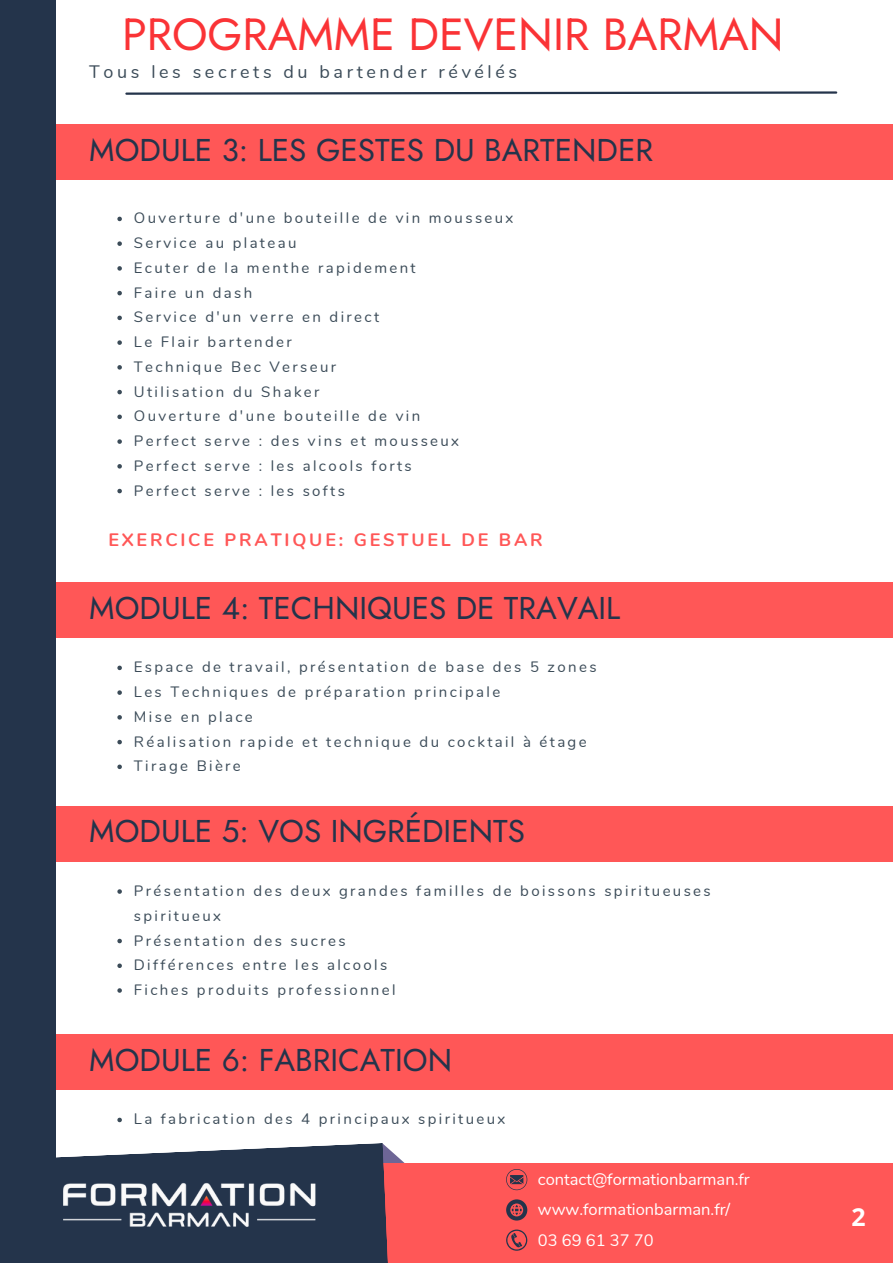
<style>
.page{position:relative;width:893px;height:1264px;background:#fff}
.page>*{position:absolute;margin:0;border:0;box-sizing:border-box;transform-origin:0 0}
.t1{font:45px "Jost";color:#fa3336}
.t2{font:31.5px "Jost";color:#24344b}
.t3{font:700 24.9px "Open Sans";color:#fff}
.t4{font:18px "Nunito";letter-spacing:.2em;color:#3b4b58}
.t5{font:700 18px "Nunito";letter-spacing:.16em;color:#ff5757}
.t6{font:16.5px "Nunito";color:#fff}
.t7{font:15px/24.8px "Nunito";letter-spacing:.16em;color:#3b4b58}
</style>
<div class="page">
<svg style="left:389px;top:1149px;width:15px;height:13px"></svg>
<div style="left:362px;top:1162px;width:530px;height:100px;background:#ff5757"></div>
<svg style="left:0;top:1143px;width:389px;height:119px;fill:#24344b"></svg>
<img style="left:56px;top:1179px;width:265px;height:53px">
<svg style="left:506px;top:1169px;width:21px;height:21px"></svg>
<svg style="left:506px;top:1199px;width:21px;height:21px"></svg>
<svg style="left:506px;top:1229px;width:21px;height:21px"></svg>
<div style="left:0;top:0;width:56px;height:1162px;background:#24344b"></div>
<svg style="left:125px;top:91px;width:713px;height:4px"></svg>
<svg style="left:117px;top:217px;width:5px;height:4px"></svg>
<svg style="left:117px;top:241px;width:5px;height:5px"></svg>
<svg style="left:117px;top:266px;width:5px;height:5px"></svg>
<svg style="left:117px;top:291px;width:5px;height:4px"></svg>
<svg style="left:117px;top:315px;width:5px;height:5px"></svg>
<svg style="left:117px;top:340px;width:5px;height:5px"></svg>
<svg style="left:117px;top:365px;width:5px;height:4px"></svg>
<svg style="left:117px;top:390px;width:5px;height:4px"></svg>
<svg style="left:117px;top:414px;width:5px;height:5px"></svg>
<svg style="left:117px;top:439px;width:5px;height:5px"></svg>
<svg style="left:117px;top:464px;width:5px;height:4px"></svg>
<svg style="left:117px;top:489px;width:5px;height:4px"></svg>
<div style="left:56px;top:124px;width:836px;height:56px;background:#ff5757"></div>
<div style="left:56px;top:582px;width:836px;height:56px;background:#ff5757"></div>
<svg style="left:117px;top:665px;width:5px;height:5px"></svg>
<svg style="left:117px;top:690px;width:5px;height:5px"></svg>
<svg style="left:117px;top:715px;width:5px;height:4px"></svg>
<svg style="left:117px;top:739px;width:5px;height:5px"></svg>
<svg style="left:117px;top:764px;width:5px;height:5px"></svg>
<div style="left:56px;top:805px;width:836px;height:56px;background:#ff5757"></div>
<svg style="left:117px;top:889px;width:5px;height:4px"></svg>
<svg style="left:117px;top:938px;width:5px;height:5px"></svg>
<svg style="left:117px;top:963px;width:5px;height:5px"></svg>
<svg style="left:117px;top:988px;width:5px;height:4px"></svg>
<div style="left:56px;top:1034px;width:836px;height:55px;background:#ff5757"></div>
<svg style="left:117px;top:1117px;width:5px;height:5px"></svg>
<p class="t1" style="left:122px;top:2px;width:663px">PROGRAMME DEVENIR BARMAN</p>
<p class="t4" style="left:89px;top:60px;width:429px">Tous les secrets du bartender révélés</p>
<p class="t2" style="left:89px;top:127px;width:565px">MODULE 3: LES GESTES DU BARTENDER</p>
<p class="t7" style="left:134px;top:206px;width:381px">Ouverture d'une bouteille de vin mousseux</p>
<p class="t7" style="left:134px;top:231px;width:164px">Service au plateau</p>
<p class="t7" style="left:134px;top:255px;width:283px">Ecuter de la menthe rapidement</p>
<p class="t7" style="left:134px;top:280px;width:120px">Faire un dash</p>
<p class="t7" style="left:134px;top:305px;width:247px">Service d'un verre en direct</p>
<p class="t7" style="left:134px;top:330px;width:159px">Le Flair bartender</p>
<p class="t7" style="left:134px;top:354px;width:204px">Technique Bec Verseur</p>
<p class="t7" style="left:134px;top:379px;width:187px">Utilisation du Shaker</p>
<p class="t7" style="left:134px;top:404px;width:288px">Ouverture d'une bouteille de vin</p>
<p class="t7" style="left:134px;top:429px;width:326px">Perfect serve : des vins et mousseux</p>
<p class="t7" style="left:134px;top:453px;width:279px">Perfect serve : les alcools forts</p>
<p class="t7" style="left:134px;top:478px;width:212px">Perfect serve : les softs</p>
<p class="t5" style="left:108px;top:528px;width:436px">EXERCICE PRATIQUE: GESTUEL DE BAR</p>
<p class="t2" style="left:89px;top:585px;width:532px">MODULE 4: TECHNIQUES DE TRAVAIL</p>
<p class="t7" style="left:134px;top:655px;width:464px">Espace de travail, présentation de base des 5 zones</p>
<p class="t7" style="left:134px;top:679px;width:368px">Les Techniques de préparation principale</p>
<p class="t7" style="left:134px;top:704px;width:120px">Mise en place</p>
<p class="t7" style="left:134px;top:729px;width:454px">Réalisation rapide et technique du cocktail à étage</p>
<p class="t7" style="left:134px;top:754px;width:108px">Tirage Bière</p>
<p class="t2" style="left:89px;top:808px;width:437px">MODULE 5: VOS INGRÉDIENTS</p>
<p class="t7" style="left:134px;top:878px;width:578px">Présentation des deux grandes familles de boissons spiritueuses spiritueux</p>
<p class="t7" style="left:134px;top:928px;width:213px">Présentation des sucres</p>
<p class="t7" style="left:134px;top:952px;width:255px">Différences entre les alcools</p>
<p class="t7" style="left:134px;top:977px;width:263px">Fiches produits professionnel</p>
<p class="t2" style="left:89px;top:1036px;width:364px">MODULE 6: FABRICATION</p>
<p class="t7" style="left:134px;top:1107px;width:373px">La fabrication des 4 principaux spiritueux</p>
<p class="t6" style="left:537px;top:1168px;width:213px">contact@formationbarman.fr</p>
<p class="t6" style="left:537px;top:1198px;width:194px">www.formationbarman.fr/</p>
<p class="t6" style="left:537px;top:1228px;width:117px">03 69 61 37 70</p>
<p class="t3" style="left:851px;top:1199px;width:16px">2</p>
</div>
